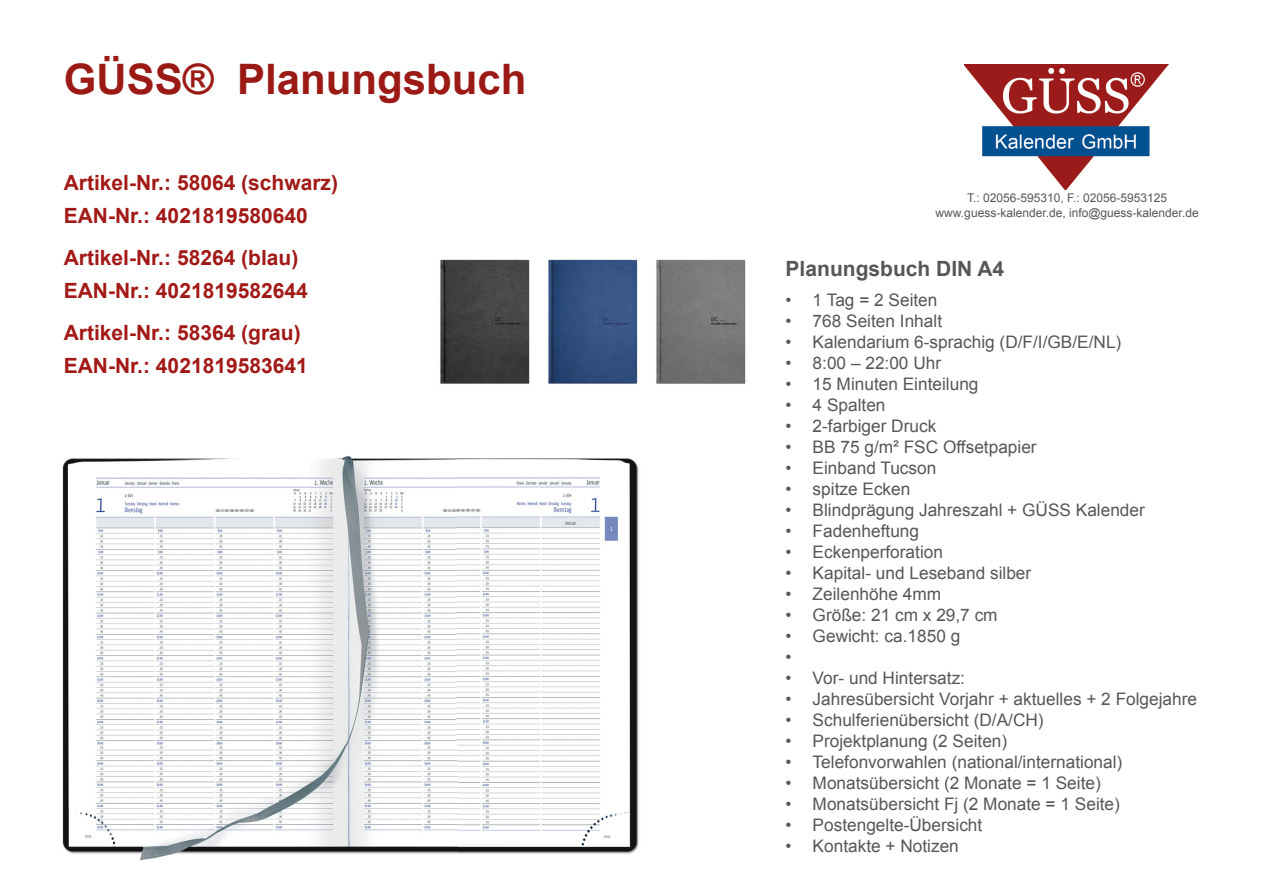
<style>
.page{position:relative;width:1263px;height:893px;background:#fff}
.page>*{position:absolute;margin:0;border:0;box-sizing:border-box;transform-origin:0 0}
.t1{font:700 42px "Arial";color:#9b1a15}
.t2{font:700 21px/33px "Arial";color:#a21a17}
.t3{font:700 21px "Arial";color:#575756}
.t4{font:17.25px/21px "Arial";color:#575756}
.t5{font:12px/15px "Arial";color:#575756;text-align:center}
</style>
<div class="page">
<img style="left:964px;top:65px;width:204px;height:125px">
<img style="left:440px;top:259px;width:306px;height:125px">
<img style="left:62px;top:456px;width:577px;height:405px">
<h1 class="t1" style="left:64px;top:52px;width:464px">GÜSS® Planungsbuch</h1>
<p class="t2" style="left:64px;top:167px;width:276px">Artikel-Nr.: 58064 (schwarz)<br>EAN-Nr.: 4021819580640</p>
<p class="t2" style="left:64px;top:242px;width:245px">Artikel-Nr.: 58264 (blau)<br>EAN-Nr.: 4021819582644</p>
<p class="t2" style="left:64px;top:317px;width:245px">Artikel-Nr.: 58364 (grau)<br>EAN-Nr.: 4021819583641</p>
<p class="t5" style="left:936px;top:190px;width:265px">T.: 02056-595310, F.: 02056-5953125 www.guess-kalender.de, info@guess-kalender.de</p>
<p class="t3" style="left:786px;top:254px;width:220px">Planungsbuch DIN A4</p>
<p class="t4" style="left:786px;top:289px;width:153px">• 1 Tag = 2 Seiten</p>
<p class="t4" style="left:786px;top:310px;width:158px">• 768 Seiten Inhalt</p>
<p class="t4" style="left:786px;top:331px;width:337px">• Kalendarium 6-sprachig (D/F/I/GB/E/NL)</p>
<p class="t4" style="left:786px;top:352px;width:157px">• 8:00 – 22:00 Uhr</p>
<p class="t4" style="left:786px;top:373px;width:194px">• 15 Minuten Einteilung</p>
<p class="t4" style="left:786px;top:394px;width:101px">• 4 Spalten</p>
<p class="t4" style="left:786px;top:415px;width:152px">• 2-farbiger Druck</p>
<p class="t4" style="left:786px;top:436px;width:253px">• BB 75 g/m² FSC Offsetpapier</p>
<p class="t4" style="left:786px;top:457px;width:152px">• Einband Tucson</p>
<p class="t4" style="left:786px;top:478px;width:126px">• spitze Ecken</p>
<p class="t4" style="left:786px;top:499px;width:361px">• Blindprägung Jahreszahl + GÜSS Kalender</p>
<p class="t4" style="left:786px;top:520px;width:135px">• Fadenheftung</p>
<p class="t4" style="left:786px;top:541px;width:159px">• Eckenperforation</p>
<p class="t4" style="left:786px;top:562px;width:247px">• Kapital- und Leseband silber</p>
<p class="t4" style="left:786px;top:583px;width:157px">• Zeilenhöhe 4mm</p>
<p class="t4" style="left:786px;top:604px;width:214px">• Größe: 21 cm x 29,7 cm</p>
<p class="t4" style="left:786px;top:625px;width:176px">• Gewicht: ca.1850 g •</p>
<p class="t4" style="left:786px;top:667px;width:181px">• Vor- und Hintersatz:</p>
<p class="t4" style="left:786px;top:688px;width:413px">• Jahresübersicht Vorjahr + aktuelles + 2 Folgejahre</p>
<p class="t4" style="left:786px;top:709px;width:260px">• Schulferienübersicht (D/A/CH)</p>
<p class="t4" style="left:786px;top:730px;width:223px">• Projektplanung (2 Seiten)</p>
<p class="t4" style="left:786px;top:751px;width:338px">• Telefonvorwahlen (national/international)</p>
<p class="t4" style="left:786px;top:772px;width:317px">• Monatsübersicht (2 Monate = 1 Seite)</p>
<p class="t4" style="left:786px;top:793px;width:336px">• Monatsübersicht Fj (2 Monate = 1 Seite)</p>
<p class="t4" style="left:786px;top:814px;width:198px">• Postengelte-Übersicht</p>
<p class="t4" style="left:786px;top:835px;width:175px">• Kontakte + Notizen</p>
</div>
